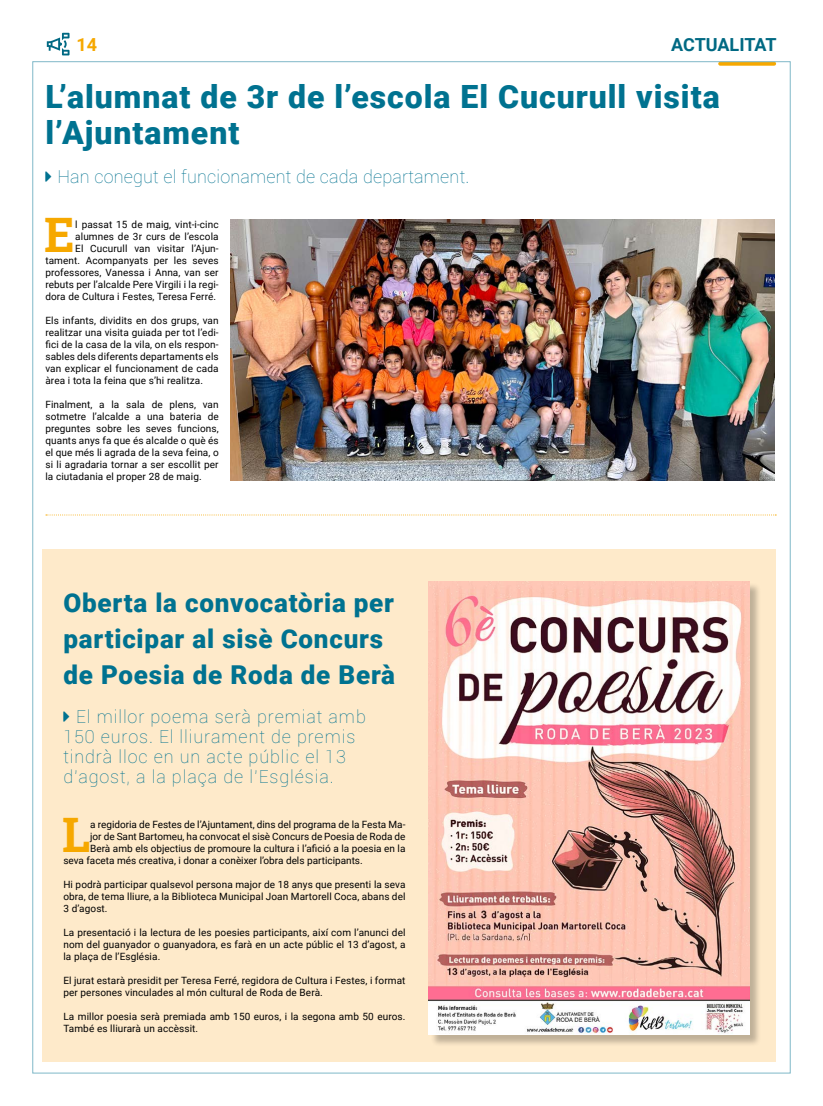
<style>
.page{position:relative;width:823px;height:1106px;background:#fff}
.page>*{position:absolute;margin:0;border:0;box-sizing:border-box;transform-origin:0 0}
._1º_parrafo_TEXTO_CO{font:700 48px "Roboto Slab";color:#f6a800}
.TITULO{font:900 32px/36px "Roboto";letter-spacing:.03em;color:#007290}
.TITULO-2{font:900 26px/36px "Roboto";letter-spacing:.03em;color:#007290}
.SUBTITULO{font:100 18px/20px "Roboto";letter-spacing:.05em;color:#007290}
.SUBTITULO-2{font:100 18px "Roboto";letter-spacing:.01em;color:#007290}
.t1{font:700 18px "Roboto";letter-spacing:-.01em;color:#006983}
.t2{font:700 18px "Roboto";color:#f6a800}
.TEXTO_CORRIDO{font:10px/12px "Roboto";letter-spacing:.01em;color:#000;text-align:justify}
._1º_parrafo_TEXTO_CO-2{font:10px/12px "Roboto";color:#000;text-align:right}
</style>
<div class="page">
<svg style="left:719px;top:64px;width:54px;height:2px"></svg>
<svg style="left:47px;top:33px;width:22px;height:22px"></svg>
<div style="left:43px;top:549px;width:732px;height:513px;background:#feeaca"></div>
<img style="left:230px;top:219px;width:544px;height:261px">
<svg style="left:46px;top:514px;width:729px;height:1px"></svg>
<div style="left:430px;top:582px;width:331px;height:464px;background:#000;opacity:.25"></div>
<img style="left:428px;top:581px;width:320px;height:453px">
<h3 class="t2" style="left:77px;top:32px;width:22px">14</h3>
<h3 class="t1" style="left:670px;top:32px;width:107px">ACTUALITAT</h3>
<p class="TITULO" style="left:45px;top:77px;width:675px">L’alumnat de 3r de l’escola El Cucurull visita l’Ajuntament</p>
<p class="SUBTITULO-2" style="left:57px;top:164px;width:413px">Han conegut el funcionament de cada departament.</p>
<p class="_1º_parrafo_TEXTO_CO" style="left:44px;top:202px;width:32px">E</p>
<p class="_1º_parrafo_TEXTO_CO-2" style="left:45px;top:218px;width:175px">l passat 15 de maig, vint-i-cinc alumnes de 3r curs de l’escola<br>El Cucurull van visitar l’Ajun&shy;tament. Acompanyats per les seves professores, Vanessa i Anna, van ser rebuts per l’alcalde Pere Virgili i la regi&shy;dora de Cultura i Festes, Teresa Ferré.</p>
<p class="TEXTO_CORRIDO" style="left:45px;top:314px;width:175px">Els infants, dividits en dos grups, van realitzar una visita guiada per tot l’edi&shy;fici de la casa de la vila, on els respon&shy;sables dels diferents departaments els van explicar el funcionament de cada àrea i tota la feina que s’hi realitza.</p>
<p class="TEXTO_CORRIDO" style="left:45px;top:398px;width:175px">Finalment, a la sala de plens, van sotmetre l’alcalde a una bateria de preguntes sobre les seves funcions, quants anys fa que és alcalde o què és el que més li agrada de la seva feina, o si li agradaria tornar a ser escollit per la ciutadania el proper 28 de maig.</p>
<p class="TITULO-2" style="left:63px;top:584px;width:333px">Oberta la convocatòria per participar al sisè Concurs de Poesia de Roda de Berà</p>
<p class="SUBTITULO" style="left:63px;top:706px;width:304px;text-indent:13px">El millor poema serà premiat amb 150 euros. El lliurament de premis tindrà lloc en un acte públic el 13 d’agost, a la plaça de l’Església.</p>
<p class="_1º_parrafo_TEXTO_CO" style="left:62px;top:802px;width:30px">L</p>
<p class="_1º_parrafo_TEXTO_CO-2" style="left:90px;top:818px;width:316px">a regidoria de Festes de l’Ajuntament, dins del programa de la Festa Ma-</p>
<p class="_1º_parrafo_TEXTO_CO-2" style="left:90px;top:830px;width:316px">jor de Sant Bartomeu, ha convocat el sisè Concurs de Poesia de Roda de</p>
<p class="_1º_parrafo_TEXTO_CO-2" style="left:90px;top:842px;width:316px">Berà amb els objectius de promoure la cultura i l’afició a la poesia en la</p>
<p class="_1º_parrafo_TEXTO_CO-2" style="left:63px;top:854px;width:301px">seva faceta més creativa, i donar a conèixer l’obra dels participants.</p>
<p class="TEXTO_CORRIDO" style="left:63px;top:878px;width:343px">Hi podrà participar qualsevol persona major de 18 anys que presenti la seva obra, de tema lliure, a la Biblioteca Municipal Joan Martorell Coca, abans del 3 d’agost.</p>
<p class="TEXTO_CORRIDO" style="left:63px;top:926px;width:343px">La presentació i la lectura de les poesies participants, així com l’anunci del nom del guanyador o guanyadora, es farà en un acte públic el 13 d’agost, a la plaça de l’Església.</p>
<p class="TEXTO_CORRIDO" style="left:63px;top:974px;width:343px">El jurat estarà presidit per Teresa Ferré, regidora de Cultura i Festes, i format per persones vinculades al món cultural de Roda de Berà.</p>
<p class="TEXTO_CORRIDO" style="left:63px;top:1010px;width:343px">La millor poesia serà premiada amb 150 euros, i la segona amb 50 euros.<br>També es lliurarà un accèssit.</p>
</div>
